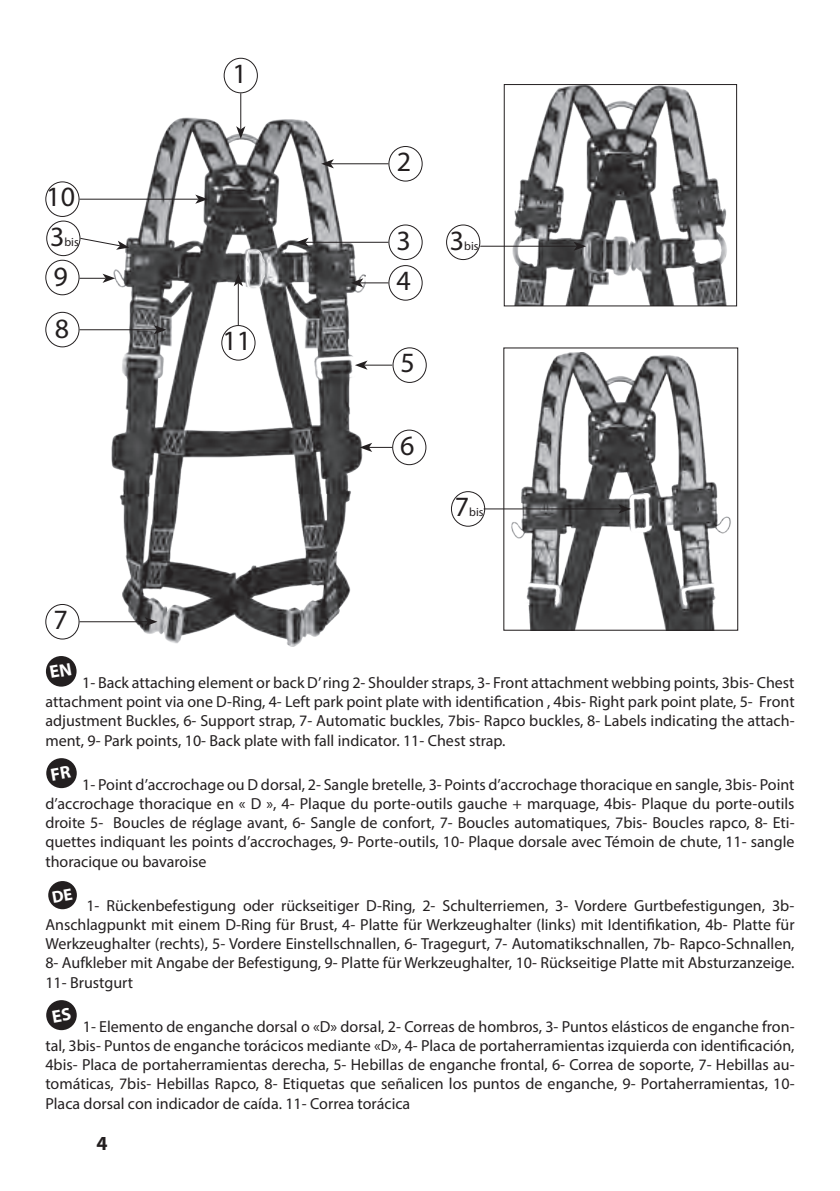
<style>
.page{position:relative;width:840px;height:1191px;background:#fff}
.page>*{position:absolute;margin:0;border:0;box-sizing:border-box;transform-origin:0 0}
.C__1_titre_paragraph{font:28px "Myriad Pro";color:#231f20}
.Folio{font:700 20px "Myriad Pro";color:#231f20}
.C__4_texte_ordinaire{font:16px/19.2px "Myriad Pro";color:#231f20;text-align:justify}
.C__1_titre_paragraph-2{font:12px "Myriad Pro";color:#231f20}
</style>
<div class="page">
<img style="left:101px;top:110px;width:264px;height:537px">
<div style="left:224px;top:58px;width:34px;height:35px;border:1px solid #231f20;border-radius:50%"></div>
<img style="left:505px;top:86px;width:222px;height:218px">
<div style="left:503px;top:84px;width:233px;height:222px;border:1px solid #231f20"></div>
<div style="left:46px;top:656px;width:30px;height:30px;background:#231f20;border-radius:50%"></div>
<div style="left:46px;top:758px;width:31px;height:30px;background:#231f20;border-radius:50%"></div>
<div style="left:48px;top:881px;width:29px;height:28px;background:#231f20;border-radius:50%"></div>
<div style="left:46px;top:1000px;width:31px;height:30px;background:#231f20;border-radius:50%"></div>
<div style="left:388px;top:146px;width:34px;height:35px;border:1px solid #231f20;border-radius:50%"></div>
<div style="left:388px;top:225px;width:34px;height:35px;border:1px solid #231f20;border-radius:50%"></div>
<div style="left:446px;top:225px;width:34px;height:35px;border:1px solid #231f20;border-radius:50%"></div>
<div style="left:388px;top:265px;width:34px;height:35px;border:1px solid #231f20;border-radius:50%"></div>
<div style="left:392px;top:347px;width:34px;height:36px;border:1px solid #231f20;border-radius:50%"></div>
<div style="left:392px;top:430px;width:34px;height:35px;border:1px solid #231f20;border-radius:50%"></div>
<div style="left:45px;top:604px;width:34px;height:35px;border:1px solid #231f20;border-radius:50%"></div>
<div style="left:45px;top:312px;width:34px;height:35px;border:1px solid #231f20;border-radius:50%"></div>
<div style="left:45px;top:260px;width:34px;height:35px;border:1px solid #231f20;border-radius:50%"></div>
<div style="left:45px;top:181px;width:34px;height:36px;border:1px solid #231f20;border-radius:50%"></div>
<hr style="left:240px;top:93px;width:1px;height:36px;background:#231f20">
<svg style="left:236px;top:126px;width:9px;height:13px"></svg>
<hr style="left:330px;top:163px;width:58px;height:1px;background:#231f20">
<svg style="left:321px;top:159px;width:13px;height:9px"></svg>
<hr style="left:305px;top:242px;width:83px;height:1px;background:#231f20">
<svg style="left:296px;top:238px;width:12px;height:9px"></svg>
<hr style="left:480px;top:246px;width:96px;height:1px;background:#231f20">
<svg style="left:573px;top:242px;width:13px;height:9px"></svg>
<svg style="left:350px;top:278px;width:38px;height:9px"></svg>
<svg style="left:354px;top:360px;width:38px;height:10px"></svg>
<svg style="left:359px;top:443px;width:33px;height:9px"></svg>
<hr style="left:79px;top:621px;width:69px;height:1px;background:#231f20">
<svg style="left:145px;top:617px;width:12px;height:9px"></svg>
<hr style="left:79px;top:329px;width:78px;height:1px;background:#231f20">
<svg style="left:154px;top:325px;width:12px;height:9px"></svg>
<svg style="left:79px;top:274px;width:36px;height:9px"></svg>
<hr style="left:79px;top:199px;width:119px;height:1px;background:#231f20">
<svg style="left:195px;top:195px;width:13px;height:9px"></svg>
<img style="left:505px;top:352px;width:226px;height:277px">
<div style="left:503px;top:347px;width:234px;height:284px;border:1px solid #231f20"></div>
<hr style="left:483px;top:508px;width:138px;height:1px;background:#231f20">
<svg style="left:618px;top:504px;width:12px;height:9px"></svg>
<div style="left:451px;top:491px;width:34px;height:35px;border:1px solid #231f20;border-radius:50%"></div>
<div style="left:46px;top:221px;width:34px;height:35px;border:1px solid #231f20;border-radius:50%"></div>
<svg style="left:79px;top:237px;width:50px;height:13px"></svg>
<div style="left:221px;top:325px;width:34px;height:35px;border:1px solid #231f20;border-radius:50%"></div>
<hr style="left:238px;top:283px;width:1px;height:42px;background:#231f20">
<svg style="left:233px;top:274px;width:10px;height:12px"></svg>
<p class="C__1_titre_paragraph" style="left:46px;top:180px;width:30px">10</p>
<p class="C__1_titre_paragraph" style="left:50px;top:219px;width:16px">3</p>
<p class="C__1_titre_paragraph-2" style="left:64px;top:234px;width:16px">bis</p>
<p class="C__1_titre_paragraph" style="left:53px;top:259px;width:16px">9</p>
<p class="C__1_titre_paragraph" style="left:55px;top:311px;width:16px">8</p>
<p class="C__1_titre_paragraph" style="left:53px;top:602px;width:16px">7</p>
<p class="C__1_titre_paragraph" style="left:232px;top:56px;width:16px">1</p>
<p class="C__1_titre_paragraph" style="left:222px;top:323px;width:30px">11</p>
<p class="C__1_titre_paragraph" style="left:396px;top:144px;width:16px">2</p>
<p class="C__1_titre_paragraph" style="left:396px;top:223px;width:16px">3</p>
<p class="C__1_titre_paragraph" style="left:449px;top:223px;width:16px">3</p>
<p class="C__1_titre_paragraph-2" style="left:464px;top:238px;width:16px">bis</p>
<p class="C__1_titre_paragraph" style="left:396px;top:263px;width:16px">4</p>
<p class="C__1_titre_paragraph" style="left:400px;top:346px;width:16px">5</p>
<p class="C__1_titre_paragraph" style="left:400px;top:428px;width:16px">6</p>
<p class="C__1_titre_paragraph" style="left:454px;top:489px;width:16px">7</p>
<p class="C__1_titre_paragraph-2" style="left:469px;top:505px;width:16px">bis</p>
<p class="C__4_texte_ordinaire" style="left:45px;top:673px;width:750px;text-indent:37px">1- Back attaching element or back D’ ring 2- Shoulder straps, 3- Front attachment webbing points, 3bis- Chest attachment point via one D-Ring, 4- Left park point plate with identification , 4bis- Right park point plate, 5- Front adjustment Buckles, 6- Support strap, 7- Automatic buckles, 7bis- Rapco buckles, 8- Labels indicating the attach&shy;ment, 9- Park points, 10- Back plate with fall indicator. 11- Chest strap.</p>
<p class="C__4_texte_ordinaire" style="left:45px;top:774px;width:750px;text-indent:37px">1- Point d’accrochage ou D dorsal, 2- Sangle bretelle, 3- Points d’accrochage thoracique en sangle, 3bis- Point d’accrochage thoracique en « D », 4- Plaque du porte-outils gauche + marquage, 4bis- Plaque du porte-outils droite 5- Boucles de réglage avant, 6- Sangle de confort, 7- Boucles automatiques, 7bis- Boucles rapco, 8- Eti&shy;quettes indiquant les points d’accrochages, 9- Porte-outils, 10- Plaque dorsale avec Témoin de chute, 11- sangle thoracique ou bavaroise</p>
<p class="C__4_texte_ordinaire" style="left:45px;top:895px;width:750px;text-indent:41px">1- Rückenbefestigung oder rückseitiger D-Ring, 2- Schulterriemen, 3- Vordere Gurtbefestigungen, 3b-Anschlagpunkt mit einem D-Ring für Brust, 4- Platte für Werkzeughalter (links) mit Identifikation, 4b- Platte für Werkzeughalter (rechts), 5- Vordere Einstellschnallen, 6- Tragegurt, 7- Automatikschnallen, 7b- Rapco-Schnallen, 8- Aufkleber mit Angabe der Befestigung, 9- Platte für Werkzeughalter, 10- Rückseitige Platte mit Absturzanzeige.<br>11- Brustgurt</p>
<p class="C__4_texte_ordinaire" style="left:45px;top:1016px;width:750px;text-indent:37px">1- Elemento de enganche dorsal o «D» dorsal, 2- Correas de hombros, 3- Puntos elásticos de enganche fron&shy;tal, 3bis- Puntos de enganche torácicos mediante «D», 4- Placa de portaherramientas izquierda con identificación, 4bis- Placa de portaherramientas derecha, 5- Hebillas de enganche frontal, 6- Correa de soporte, 7- Hebillas au&shy;tomáticas, 7bis- Hebillas Rapco, 8- Etiquetas que señalicen los puntos de enganche, 9- Portaherramientas, 10- Placa dorsal con indicador de caída. 11- Correa torácica</p>
<p class="Folio" style="left:96px;top:1130px;width:13px">4</p>
</div>
